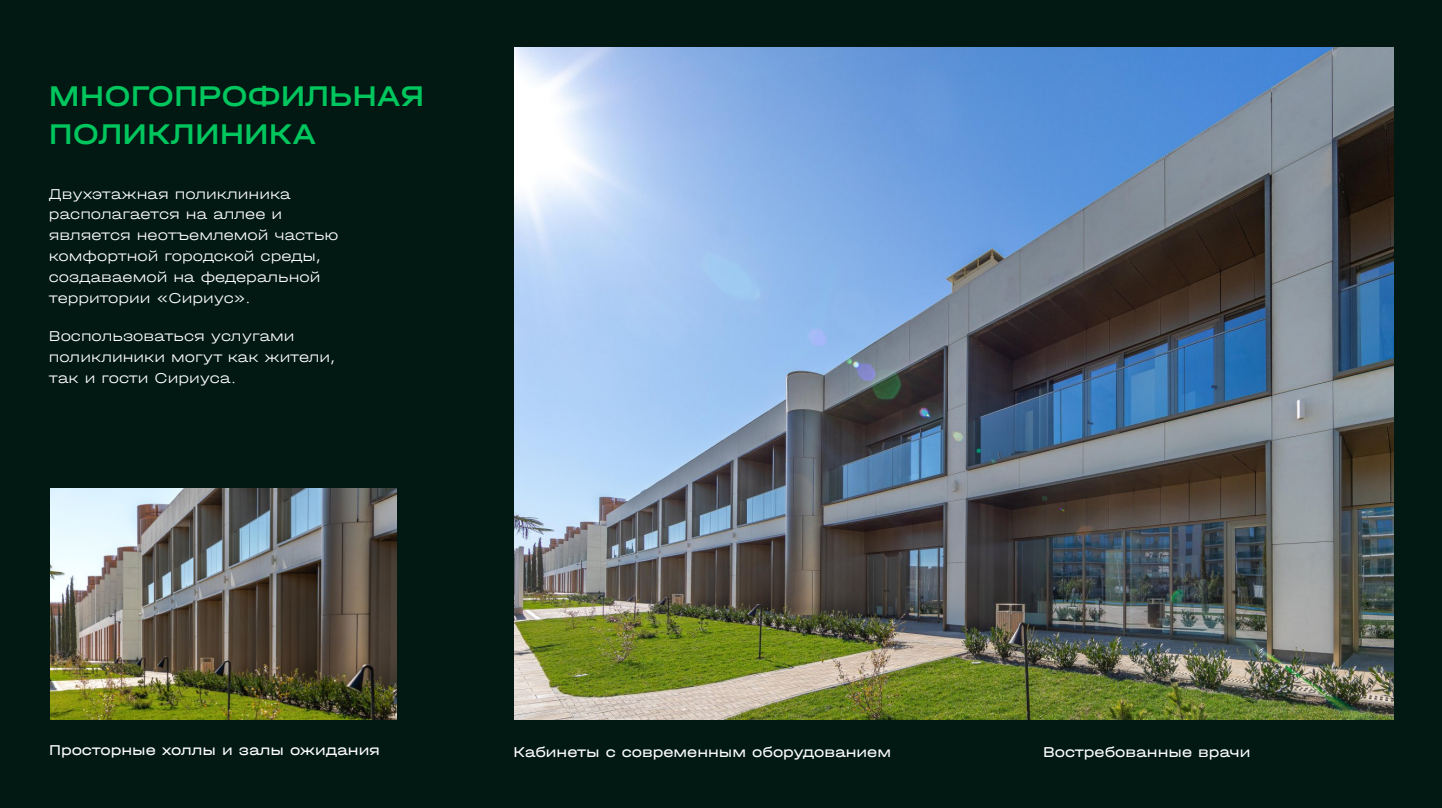
<style>
.page{position:relative;width:1442px;height:808px;background:#fff}
.page>*{position:absolute;margin:0;border:0;box-sizing:border-box;transform-origin:0 0}
.t1{font:500 30px/38.2px "Halvar Breit";color:#00c65e}
.t2{font:300 15px/20.9px "Halvar Breit";color:#fefefe}
.t3{font:15px "Halvar Breit";color:#fff}
</style>
<div class="page">
<div style="left:0;top:0;width:1441px;height:808px;background:#021913"></div>
<img style="left:514px;top:47px;width:879px;height:673px">
<img style="left:50px;top:488px;width:346px;height:232px">
<h1 class="t1" style="left:49px;top:77px;width:377px">МНОГОПРОФИЛЬНАЯ<br>ПОЛИКЛИНИКА</h1>
<p class="t2" style="left:49px;top:183px;width:291px">Двухэтажная поликлиника располагается на аллее и является неотъемлемой частью комфортной городской среды, создаваемой на федеральной территории «Сириус».</p>
<p class="t2" style="left:49px;top:326px;width:288px">Воспользоваться услугами поликлиники могут как жители, так и гости Сириуса.</p>
<p class="t3" style="left:49px;top:741px;width:332px">Просторные холлы и залы ожидания</p>
<p class="t3" style="left:513px;top:743px;width:379px">Кабинеты с современным оборудованием</p>
<p class="t3" style="left:1043px;top:743px;width:209px">Востребованные врачи</p>
</div>
